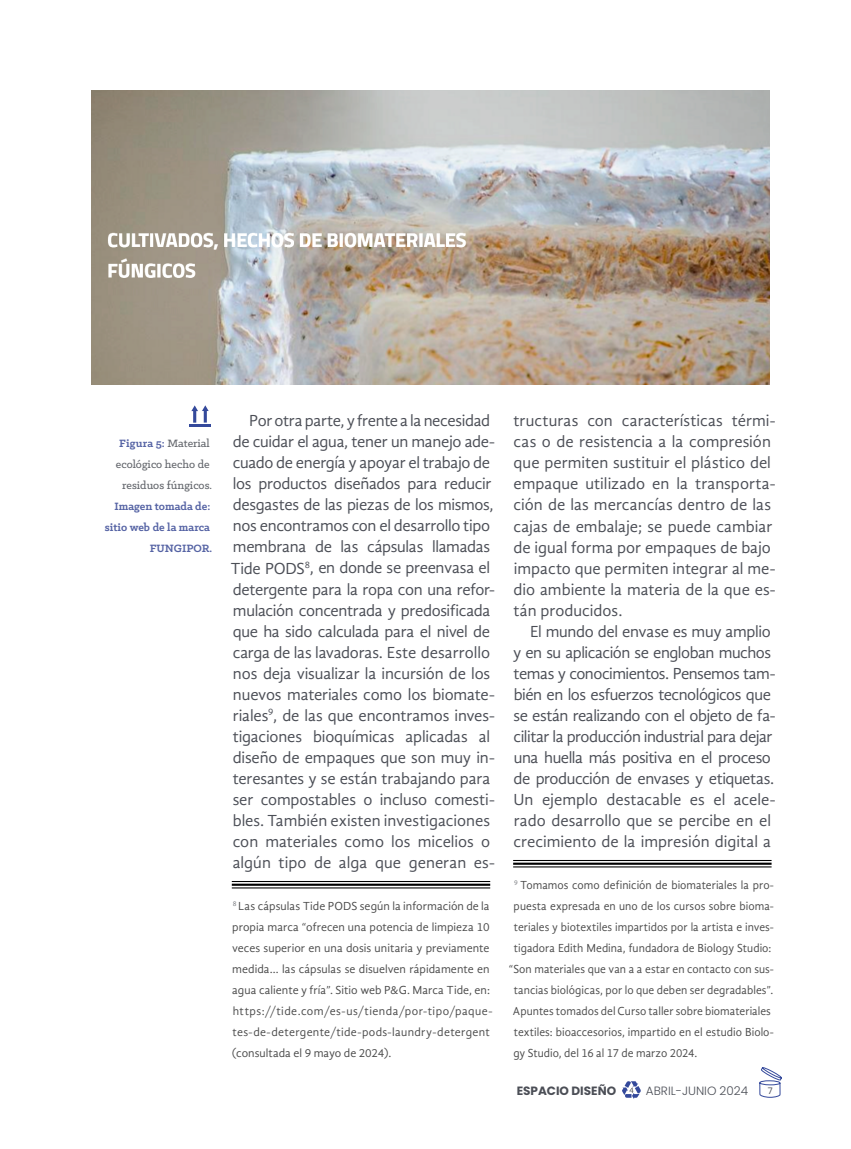
<style>
.page{position:relative;width:851px;height:1149px;background:#fff}
.page>*{position:absolute;margin:0;border:0;box-sizing:border-box;transform-origin:0 0}
.t1{font:16.5px/21px "Gandhi Sans";letter-spacing:-.015em;color:#4b4e56}
.t2{font:12px "Gandhi Sans";letter-spacing:.005em;color:#4b4b4b;scale:.96 1}
.t3{font:12px/21px "Gandhi Sans";letter-spacing:.005em;color:#4b4b4b}
.t4{font:500 12px/21px "Klinic Slab";color:#63666c;text-align:center}
.t5{font:700 12px/21px "Klinic Slab";color:#5563a4;text-align:right}
.t6{font:300 12px "Poppins";color:#4b4e56}
.t7{font:700 12px "Poppins";color:#4b4e56}
.t8{font:9px "Poppins";color:#4b4e56}
.s1{font-weight:700;color:#5563a4}
</style>
<div class="page">
<svg style="left:759px;top:1067px;width:23px;height:30px"></svg>
<svg style="left:622px;top:1081px;width:18px;height:17px"></svg>
<svg style="left:191px;top:405px;width:18px;height:17px"></svg>
<hr style="left:189px;top:424px;width:21px;height:2px;background:#34499b">
<img style="left:92px;top:90px;width:677px;height:295px">
<hr style="left:232px;top:880px;width:258px;height:1px;background:#000">
<hr style="left:232px;top:883px;width:258px;height:2px;background:#000">
<hr style="left:232px;top:887px;width:258px;height:1px;background:#000">
<hr style="left:513px;top:859px;width:258px;height:1px;background:#000">
<hr style="left:513px;top:862px;width:258px;height:2px;background:#000">
<hr style="left:513px;top:866px;width:258px;height:1px;background:#000">
<p class="t4" style="left:116px;top:432px;width:98px"><span class="s1">Figura 5:</span> Material ecológico hecho de residuos fúngicos.</p>
<p class="t5" style="left:105px;top:495px;width:109px">Imagen tomada de: sitio web de la marca<br>FUNGIPOR.</p>
<p class="t1" style="left:230px;top:410px;width:266px;text-indent:19px">Por otra parte, y frente a la necesidad de cuidar el agua, tener un manejo ade&shy;cuado de energía y apoyar el trabajo de los productos diseñados para reducir desgastes de las piezas de los mismos, nos encontramos con el desarrollo tipo membrana de las cápsulas llamadas Tide PODS<sup>8</sup>, en donde se preenvasa el detergente para la ropa con una refor&shy;mulación concentrada y predosificada que ha sido calculada para el nivel de carga de las lavadoras. Este desarrollo nos deja visualizar la incursión de los nuevos materiales como los biomate&shy;riales<sup>9</sup>, de las que encontramos inves&shy;tigaciones bioquímicas aplicadas al diseño de empaques que son muy in&shy;teresantes y se están trabajando para ser compostables o incluso comesti&shy;bles. También existen investigaciones con materiales como los micelios o algún tipo de alga que generan es-</p>
<p class="t1" style="left:513px;top:410px;width:263px">tructuras con características térmi&shy;cas o de resistencia a la compresión que permiten sustituir el plástico del empaque utilizado en la transporta&shy;ción de las mercancías dentro de las cajas de embalaje; se puede cambiar de igual forma por empaques de bajo impacto que permiten integrar al me&shy;dio ambiente la materia de la que es&shy;tán producidos.</p>
<p class="t1" style="left:513px;top:620px;width:264px;text-indent:17px">El mundo del envase es muy amplio y en su aplicación se engloban muchos temas y conocimientos. Pensemos tam&shy;bién en los esfuerzos tecnológicos que se están realizando con el objeto de fa&shy;cilitar la producción industrial para dejar una huella más positiva en el proceso de producción de envases y etiquetas.<br>Un ejemplo destacable es el acele&shy;rado desarrollo que se percibe en el crecimiento de la impresión digital a</p>
<p class="t2" style="left:514px;top:877px;width:272px"><sup>9</sup> Tomamos como definición de biomateriales la pro-</p>
<p class="t2" style="left:513px;top:898px;width:273px">puesta expresada en uno de los cursos sobre bioma-</p>
<p class="t2" style="left:513px;top:919px;width:272px">teriales y biotextiles impartidos por la artista e inves-</p>
<p class="t2" style="left:513px;top:940px;width:270px">tigadora Edith Medina, fundadora de Biology Studio:</p>
<p class="t2" style="left:508px;top:961px;width:278px">“Son materiales que van a a estar en contacto con sus-</p>
<p class="t2" style="left:513px;top:982px;width:272px">tancias biológicas, por lo que deben ser degradables”.</p>
<p class="t2" style="left:513px;top:1003px;width:270px">Apuntes tomados del Curso taller sobre biomateriales</p>
<p class="t2" style="left:513px;top:1024px;width:272px">textiles: bioaccesorios, impartido en el estudio Biolo-</p>
<p class="t2" style="left:513px;top:1045px;width:193px">gy Studio, del 16 al 17 de marzo 2024.</p>
<p class="t3" style="left:232px;top:894px;width:262px"><sup>8</sup> Las cápsulas Tide PODS según la información de la propia marca “ofrecen una potencia de limpieza 10 veces superior en una dosis unitaria y previamente medida… las cápsulas se disuelven rápidamente en agua caliente y fría”. Sitio web P&amp;G. Marca Tide, en: https://tide.com/es-us/tienda/por-tipo/paque&shy;tes-de-detergente/tide-pods-laundry-detergent (consultada el 9 mayo de 2024).</p>
<p class="t7" style="left:516px;top:1083px;width:101px">ESPACIO DISEÑO</p>
<p class="t6" style="left:646px;top:1083px;width:104px">ABRIL-JUNIO 2024</p>
<p class="t8" style="left:767px;top:1085px;width:6px">7</p>
</div>
